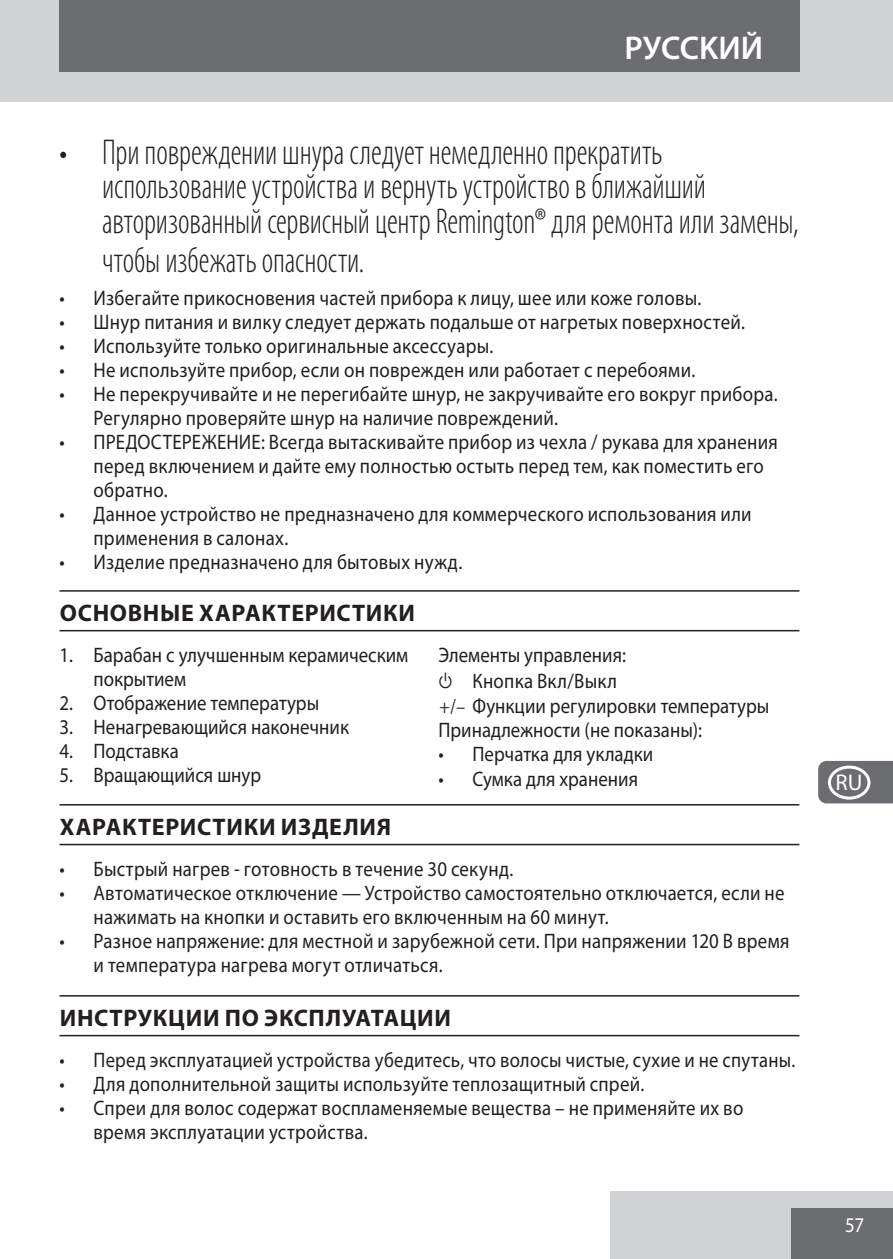
<style>
.page{position:relative;width:893px;height:1259px;background:#fff}
.page>*{position:absolute;margin:0;border:0;box-sizing:border-box;transform-origin:0 0}
.t1{font:300 condensed 36px/34.5px "Myriad Pro";letter-spacing:-.005em;color:#231f20;scale:.9 1}
.t2{font:600 33px "Myriad Pro";color:#fff}
.heading{font:700 24px "Myriad Pro";letter-spacing:.03em;color:#231f20}
.t3{font:22.8px "Myriad Pro";color:#fff}
.Parts{font:21px/24px "Myriad Pro";letter-spacing:.015em;color:#231f20;scale:.9 1}
.Parts-2{font:21px "Myriad Pro";letter-spacing:.015em;color:#231f20;scale:.89 1}
.t4{font:21px "Myriad Pro";color:#fff;scale:.9 1}
.s1{font-family:"Myriad Dribsn Drabs"}
.s2{font-family:"Minion Pro"}
</style>
<div class="page">
<div style="left:611px;top:1191px;width:282px;height:68px;background:#d1d2d4"></div>
<div style="left:791px;top:1208px;width:102px;height:51px;background:#6c6d70"></div>
<div style="left:0;top:0;width:893px;height:102px;background:#d1d2d4"></div>
<div style="left:59px;top:0;width:740px;height:72px;background:#6c6d70"></div>
<svg style="left:818px;top:761px;width:75px;height:42px;background:#747578"></svg>
<hr style="left:60px;top:590px;width:739px;height:1px;background:#231f20">
<hr style="left:60px;top:630px;width:739px;height:1px;background:#231f20">
<hr style="left:60px;top:804px;width:739px;height:1px;background:#231f20">
<hr style="left:60px;top:844px;width:739px;height:1px;background:#231f20">
<hr style="left:60px;top:995px;width:739px;height:1px;background:#231f20">
<hr style="left:60px;top:1035px;width:739px;height:1px;background:#231f20">
<div style="left:828px;top:128px;width:42px;height:34px;border:3px solid #fff;border-radius:50%"></div>
<div style="left:828px;top:170px;width:42px;height:34px;border:3px solid #fff;border-radius:50%"></div>
<div style="left:828px;top:213px;width:42px;height:34px;border:3px solid #fff;border-radius:50%"></div>
<div style="left:828px;top:255px;width:42px;height:34px;border:3px solid #fff;border-radius:50%"></div>
<div style="left:828px;top:298px;width:42px;height:34px;border:3px solid #fff;border-radius:50%"></div>
<div style="left:828px;top:340px;width:42px;height:34px;border:3px solid #fff;border-radius:50%"></div>
<div style="left:828px;top:383px;width:42px;height:34px;border:3px solid #fff;border-radius:50%"></div>
<div style="left:828px;top:425px;width:42px;height:34px;border:3px solid #fff;border-radius:50%"></div>
<div style="left:828px;top:468px;width:42px;height:34px;border:3px solid #fff;border-radius:50%"></div>
<div style="left:828px;top:510px;width:42px;height:34px;border:3px solid #fff;border-radius:50%"></div>
<div style="left:828px;top:553px;width:42px;height:34px;border:3px solid #fff;border-radius:50%"></div>
<div style="left:828px;top:595px;width:42px;height:34px;border:3px solid #fff;border-radius:50%"></div>
<div style="left:828px;top:638px;width:42px;height:34px;border:3px solid #fff;border-radius:50%"></div>
<div style="left:828px;top:680px;width:42px;height:34px;border:3px solid #fff;border-radius:50%"></div>
<div style="left:828px;top:723px;width:42px;height:34px;border:3px solid #fff;border-radius:50%"></div>
<div style="left:828px;top:765px;width:42px;height:34px;border:3px solid #fff;border-radius:50%"></div>
<div style="left:828px;top:808px;width:42px;height:34px;border:3px solid #fff;border-radius:50%"></div>
<div style="left:828px;top:850px;width:42px;height:34px;border:3px solid #fff;border-radius:50%"></div>
<div style="left:828px;top:893px;width:42px;height:34px;border:3px solid #fff;border-radius:50%"></div>
<div style="left:828px;top:935px;width:42px;height:34px;border:3px solid #fff;border-radius:50%"></div>
<div style="left:828px;top:978px;width:42px;height:34px;border:3px solid #fff;border-radius:50%"></div>
<div style="left:828px;top:1020px;width:42px;height:34px;border:3px solid #fff;border-radius:50%"></div>
<div style="left:828px;top:1063px;width:42px;height:34px;border:3px solid #fff;border-radius:50%"></div>
<div style="left:828px;top:1106px;width:42px;height:34px;border:3px solid #fff;border-radius:50%"></div>
<div style="left:828px;top:1148px;width:42px;height:34px;border:3px solid #fff;border-radius:50%"></div>
<p class="t2" style="left:624px;top:27px;width:140px">PУCCKИЙ</p>
<p class="t1" style="left:102px;top:136px;width:775px;text-indent:-43px">• При повреждении шнура следует немедленно прекратить использование устройства и вернуть устройство в ближайший авторизованный сервисный центр Remington® для ремонта или замены,</p>
<p class="t1" style="left:102px;top:244px;width:293px">чтобы избежать опасности.</p>
<p class="Parts" style="left:60px;top:285px;width:715px">• Избегайте прикосновения частей прибора к лицу, шее или коже головы.</p>
<p class="Parts" style="left:60px;top:309px;width:763px">• Шнур питания и вилку следует держать подальше от нагретых поверхностей.</p>
<p class="Parts" style="left:60px;top:333px;width:484px">• Используйте только оригинальные аксессуары.</p>
<p class="Parts" style="left:60px;top:357px;width:708px">• Не используйте прибор, если он поврежден или работает с перебоями.</p>
<p class="Parts" style="left:94px;top:381px;width:762px;text-indent:-34px">• Не перекручивайте и не перегибайте шнур, не закручивайте его вокруг прибора.<br>Регулярно проверяйте шнур на наличие повреждений.</p>
<p class="Parts" style="left:94px;top:429px;width:762px;text-indent:-34px">• ПРЕДОСТЕРЕЖЕНИЕ: Всегда вытаскивайте прибор из чехла / рукава для хранения перед включением и дайте ему полностью остыть перед тем, как поместить его обратно.</p>
<p class="Parts" style="left:94px;top:501px;width:733px;text-indent:-34px">• Данное устройство не предназначено для коммерческого использования или применения в салонах.</p>
<p class="Parts" style="left:60px;top:549px;width:449px">• Изделие предназначено для бытовых нужд.</p>
<p class="heading" style="left:60px;top:597px;width:357px">ОСНОВНЫЕ ХАРАКТЕРИСТИКИ</p>
<p class="Parts" style="left:94px;top:643px;width:351px;text-indent:-34px">1. Барабан с улучшенным керамическим покрытием</p>
<p class="Parts" style="left:60px;top:691px;width:290px">2. Отображение температуры</p>
<p class="Parts" style="left:60px;top:715px;width:323px">3. Ненагревающийся наконечник</p>
<p class="Parts" style="left:60px;top:739px;width:134px">4. Подставка</p>
<p class="Parts" style="left:60px;top:763px;width:226px">5. Вращающийся шнур</p>
<p class="Parts" style="left:438px;top:643px;width:210px">Элементы управления:</p>
<p class="Parts" style="left:438px;top:668px;width:200px"><span class="s1">C</span> Кнопка Вкл/Выкл</p>
<p class="Parts" style="left:439px;top:693px;width:368px"><span class="s2">+/–</span> Функции регулировки температуры</p>
<p class="Parts" style="left:438px;top:717px;width:294px">Принадлежности (не показаны):</p>
<p class="Parts" style="left:438px;top:741px;width:240px">• Перчатка для укладки</p>
<p class="Parts" style="left:438px;top:766px;width:223px">• Сумка для хранения</p>
<p class="heading" style="left:60px;top:811px;width:333px">ХАРАКТЕРИСТИКИ ИЗДЕЛИЯ</p>
<p class="Parts" style="left:60px;top:857px;width:506px">• Быстрый нагрев - готовность в течение 30 секунд.</p>
<p class="Parts" style="left:94px;top:881px;width:769px;text-indent:-34px">• Автоматическое отключение — Устройство самостоятельно отключается, если не нажимать на кнопки и оставить его включенным на 60 минут.</p>
<p class="Parts" style="left:94px;top:929px;width:775px;text-indent:-34px">• Разное напряжение: для местной и зарубежной сети. При напряжении 120 В время и температура нагрева могут отличаться.</p>
<p class="heading" style="left:60px;top:1002px;width:393px">ИНСТРУКЦИИ ПО ЭКСПЛУАТАЦИИ</p>
<p class="Parts-2" style="left:60px;top:1047px;width:828px">• Перед эксплуатацией устройства убедитесь, что волосы чистые, сухие и не спутаны.</p>
<p class="Parts" style="left:60px;top:1072px;width:651px">• Для дополнительной защиты используйте теплозащитный спрей.</p>
<p class="Parts" style="left:94px;top:1096px;width:724px;text-indent:-34px">• Спреи для волос содержат воспламеняемые вещества – не применяйте их во время эксплуатации устройства.</p>
<p class="t3" style="left:835px;top:768px;width:28px">RU</p>
<p class="t4" style="left:845px;top:1212px;width:23px">57</p>
</div>
